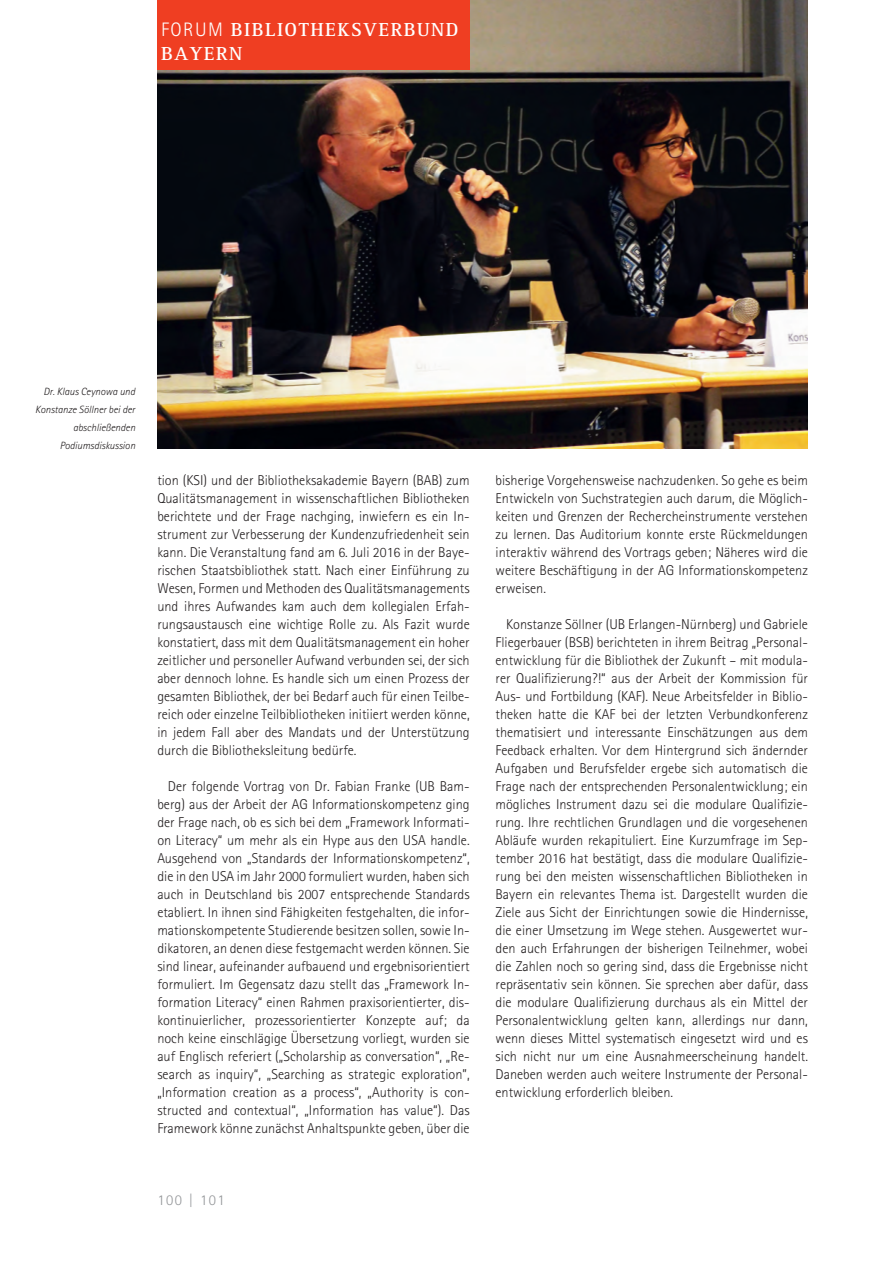
<style>
.page{position:relative;width:893px;height:1263px;background:#fff}
.page>*{position:absolute;margin:0;border:0;box-sizing:border-box;transform-origin:0 0}
.t1{font:700 19.5px/24px "Rotis Serif Std";letter-spacing:.075em;color:#fff}
.t2{font:300 15px "Rotis Sans Serif Std";letter-spacing:.1em;color:#939598}
.t3{font:300 14.25px/18px "Rotis Sans Serif Std";color:#231f20;text-align:justify}
.t4{font:italic 300 10.5px/18px "Rotis Sans Serif Std";color:#231f20;text-align:right}
.s1{font-family:"Rotis Sans Serif Std";font-weight:300}
</style>
<div class="page">
<img style="left:157px;top:0;width:651px;height:449px">
<div style="left:157px;top:0;width:313px;height:69px;background:#ef3e22"></div>
<h1 class="t1" style="left:161px;top:20px;width:299px"><span class="s1">FORUM</span> BIBLIOTHEKSVERBUND<br>BAYERN</h1>
<p class="t4" style="left:35px;top:384px;width:102px">Dr. Klaus Ceynowa und<br>Konstanze Söllner bei der abschließenden<br>Podiumsdiskussion</p>
<p class="t3" style="left:157px;top:473px;width:314px">tion (KSI) und der Bibliotheksakademie Bayern (BAB) zum Qualitätsmanagement in wissenschaftlichen Bibliotheken berichtete und der Frage nachging, inwiefern es ein In&shy;strument zur Verbesserung der Kundenzufriedenheit sein kann. Die Veranstaltung fand am 6. Juli 2016 in der Baye&shy;rischen Staatsbibliothek statt. Nach einer Einführung zu Wesen, Formen und Methoden des Qualitätsmanagements und ihres Aufwandes kam auch dem kollegialen Erfah&shy;rungsaustausch eine wichtige Rolle zu. Als Fazit wurde konstatiert, dass mit dem Qualitätsmanagement ein hoher zeitlicher und personeller Aufwand verbunden sei, der sich aber dennoch lohne. Es handle sich um einen Prozess der gesamten Bibliothek, der bei Bedarf auch für einen Teilbe&shy;reich oder einzelne Teilbibliotheken initiiert werden könne, in jedem Fall aber des Mandats und der Unterstützung durch die Bibliotheksleitung bedürfe.</p>
<p class="t3" style="left:157px;top:779px;width:314px;text-indent:11px">Der folgende Vortrag von Dr. Fabian Franke (UB Bam&shy;berg) aus der Arbeit der AG Informationskompetenz ging der Frage nach, ob es sich bei dem „Framework Informati&shy;on Literacy“ um mehr als ein Hype aus den USA handle.<br>Ausgehend von „Standards der Informationskompetenz“, die in den USA im Jahr 2000 formuliert wurden, haben sich auch in Deutschland bis 2007 entsprechende Standards etabliert. In ihnen sind Fähigkeiten festgehalten, die infor&shy;mationskompetente Studierende besitzen sollen, sowie In&shy;dikatoren, an denen diese festgemacht werden können. Sie sind linear, aufeinander aufbauend und ergebnisorientiert formuliert. Im Gegensatz dazu stellt das „Framework In&shy;formation Literacy“ einen Rahmen praxisorientierter, dis&shy;kontinuierlicher, prozessorientierter Konzepte auf; da noch keine einschlägige Übersetzung vorliegt, wurden sie auf Englisch referiert („Scholarship as conversation“, „Re&shy;search as inquiry“, „Searching as strategic exploration”, „Information creation as a process“, „Authority is con&shy;structed and contextual“, „Information has value“). Das Framework könne zunächst Anhaltspunkte geben, über die</p>
<p class="t2" style="left:157px;top:1195px;width:69px">100 | 101</p>
<p class="t3" style="left:496px;top:473px;width:314px">bisherige Vorgehensweise nachzudenken. So gehe es beim Entwickeln von Suchstrategien auch darum, die Möglich&shy;keiten und Grenzen der Rechercheinstrumente verstehen zu lernen. Das Auditorium konnte erste Rückmeldungen interaktiv während des Vortrags geben; Näheres wird die weitere Beschäftigung in der AG Informationskompetenz erweisen.</p>
<p class="t3" style="left:496px;top:617px;width:314px;text-indent:11px">Konstanze Söllner (UB Erlangen-Nürnberg) und Gabriele Fliegerbauer (BSB) berichteten in ihrem Beitrag „Personal&shy;entwicklung für die Bibliothek der Zukunft – mit modula&shy;rer Qualifizierung?!“ aus der Arbeit der Kommission für Aus- und Fortbildung (KAF). Neue Arbeitsfelder in Biblio&shy;theken hatte die KAF bei der letzten Verbundkonferenz thematisiert und interessante Einschätzungen aus dem Feedback erhalten. Vor dem Hintergrund sich ändernder Aufgaben und Berufsfelder ergebe sich automatisch die Frage nach der entsprechenden Personalentwicklung; ein mögliches Instrument dazu sei die modulare Qualifizie&shy;rung. Ihre rechtlichen Grundlagen und die vorgesehenen Abläufe wurden rekapituliert. Eine Kurzumfrage im Sep&shy;tember 2016 hat bestätigt, dass die modulare Qualifizie&shy;rung bei den meisten wissenschaftlichen Bibliotheken in Bayern ein relevantes Thema ist. Dargestellt wurden die Ziele aus Sicht der Einrichtungen sowie die Hindernisse, die einer Umsetzung im Wege stehen. Ausgewertet wur&shy;den auch Erfahrungen der bisherigen Teilnehmer, wobei die Zahlen noch so gering sind, dass die Ergebnisse nicht repräsentativ sein können. Sie sprechen aber dafür, dass die modulare Qualifizierung durchaus als ein Mittel der Personalentwicklung gelten kann, allerdings nur dann, wenn dieses Mittel systematisch eingesetzt wird und es sich nicht nur um eine Ausnahmeerscheinung handelt.<br>Daneben werden auch weitere Instrumente der Personal&shy;entwicklung erforderlich bleiben.</p>
</div>
